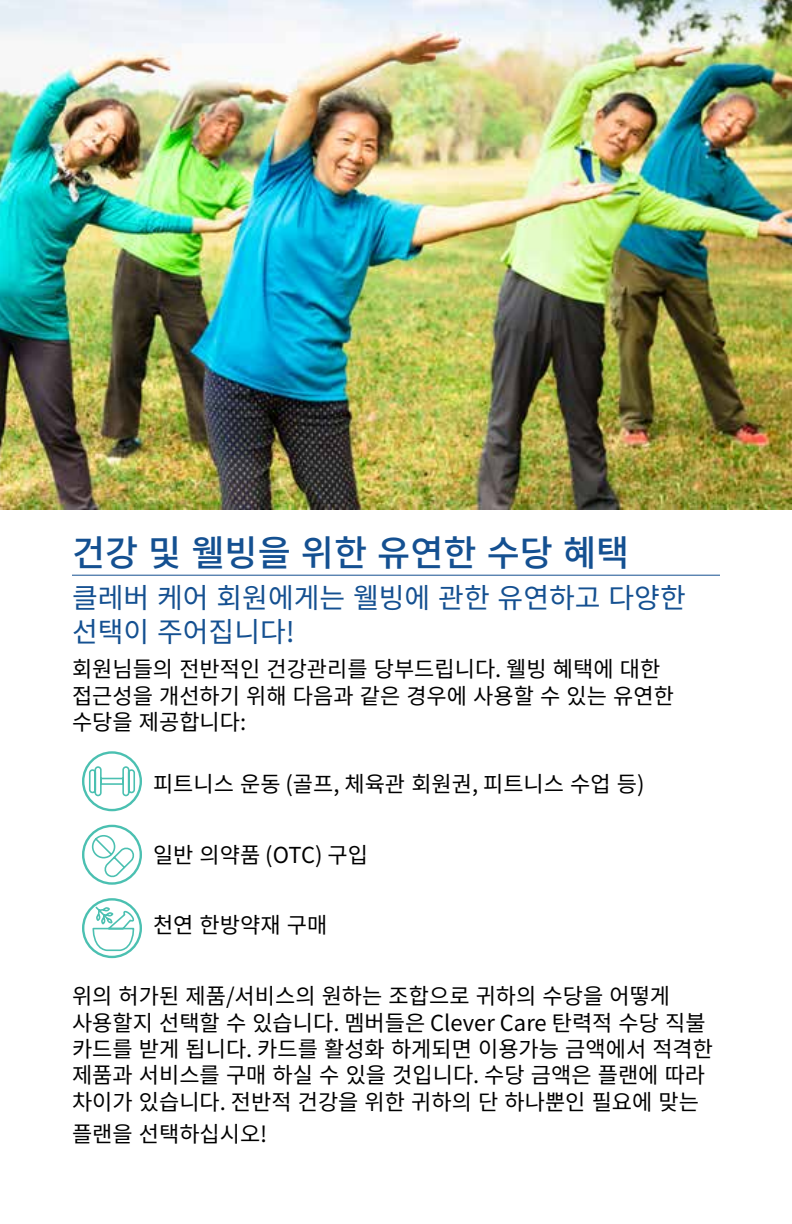
<style>
.page{position:relative;width:792px;height:1224px;background:#fff}
.page>*{position:absolute;margin:0;border:0;box-sizing:border-box;transform-origin:0 0}
.t1{font:500 36px "Noto Sans CJ Kkr";color:#145091}
.t2{font:28px/33.6px "Noto Sans CJ Kkr";color:#145091}
.t3{font:22px/26.4px "Noto Sans CJ Kkr";color:#000}
</style>
<div class="page">
<img style="left:0;top:0;width:792px;height:510px">
<hr style="left:72px;top:575px;width:648px;height:1px;background:#145091">
<div style="left:82px;top:898px;width:60px;height:60px;border:2px solid #4bc0b1;border-radius:50%"></div>
<svg style="left:92px;top:905px;width:44px;height:47px"></svg>
<div style="left:82px;top:825px;width:60px;height:60px;border:2px solid #4bc0b1;border-radius:50%"></div>
<svg style="left:91px;top:834px;width:45px;height:45px"></svg>
<div style="left:82px;top:751px;width:60px;height:60px;border:2px solid #4bc0b1;border-radius:50%"></div>
<div style="left:89px;top:769px;width:7px;height:24px;border:2px solid #4bc0b1;border-radius:3px"></div>
<div style="left:128px;top:769px;width:7px;height:24px;border:2px solid #4bc0b1;border-radius:3px"></div>
<div style="left:94px;top:766px;width:8px;height:30px;border:2px solid #4bc0b1;border-radius:3px"></div>
<div style="left:122px;top:766px;width:8px;height:30px;border:2px solid #4bc0b1;border-radius:3px"></div>
<div style="left:100px;top:778px;width:24px;height:7px;border:2px solid #4bc0b1"></div>
<h1 class="t1" style="left:72px;top:532px;width:559px">건강 및 웰빙을 위한 유연한 수당 혜택</h1>
<p class="t2" style="left:72px;top:582px;width:615px">클레버 케어 회원에게는 웰빙에 관한 유연하고 다양한 선택이 주어집니다!</p>
<p class="t3" style="left:72px;top:657px;width:603px">회원님들의 전반적인 건강관리를 당부드립니다. 웰빙 혜택에 대한 접근성을 개선하기 위해 다음과 같은 경우에 사용할 수 있는 유연한 수당을 제공합니다:</p>
<p class="t3" style="left:153px;top:771px;width:493px">피트니스 운동 (골프, 체육관 회원권, 피트니스 수업 등)</p>
<p class="t3" style="left:153px;top:842px;width:216px">일반 의약품 (OTC) 구입</p>
<p class="t3" style="left:153px;top:913px;width:176px">천연 한방약재 구매</p>
<p class="t3" style="left:72px;top:983px;width:643px">위의 허가된 제품/서비스의 원하는 조합으로 귀하의 수당을 어떻게 사용할지 선택할 수 있습니다. 멤버들은 Clever Care 탄력적 수당 직불 카드를 받게 됩니다. 카드를 활성화 하게되면 이용가능 금액에서 적격한 제품과 서비스를 구매 하실 수 있을 것입니다. 수당 금액은 플랜에 따라 차이가 있습니다. 전반적 건강을 위한 귀하의 단 하나뿐인 필요에 맞는</p>
<p class="t3" style="left:72px;top:1121px;width:197px">플랜을 선택하십시오!</p>
</div>
